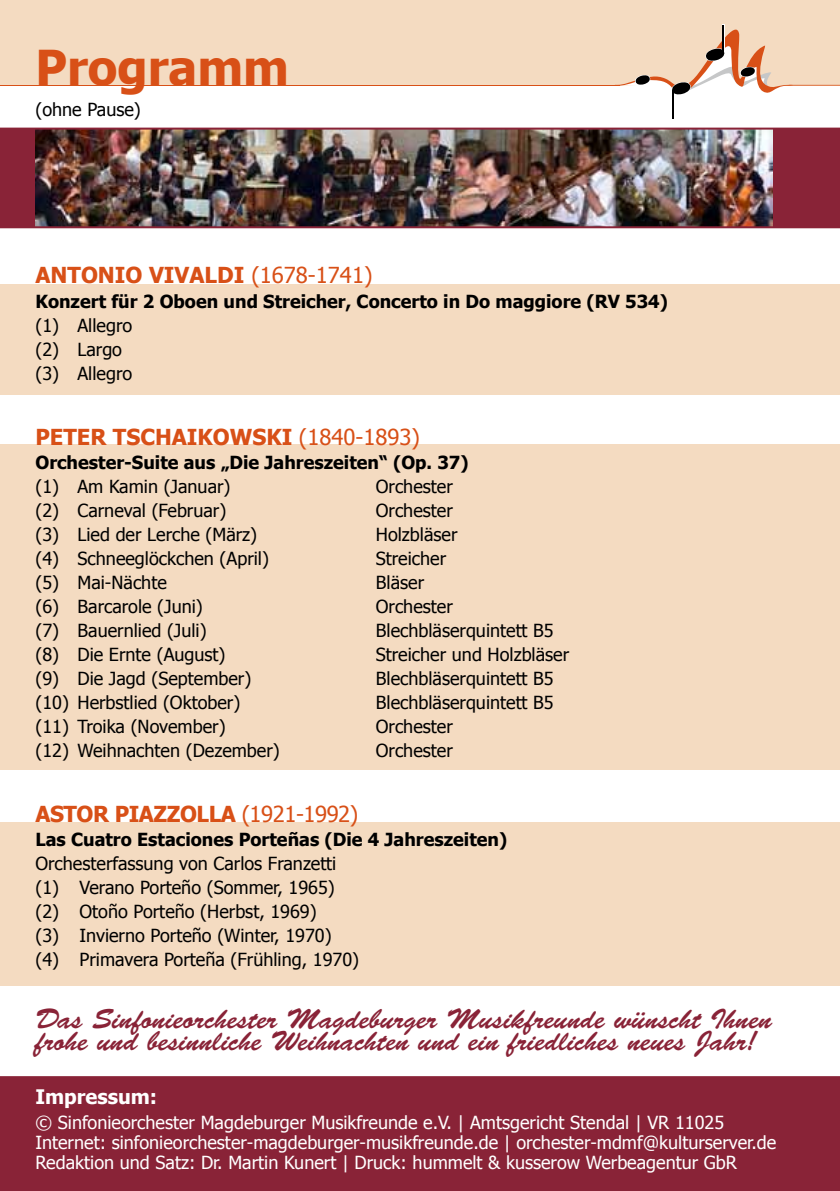
<style>
.page{position:relative;width:840px;height:1191px;background:#fff}
.page>*{position:absolute;margin:0;border:0;box-sizing:border-box;transform-origin:0 0}
.t1{font:700 48px "Tahoma";color:#d85017}
.t2{font:28px/22px "Brush Script Std";color:#892337}
.t3{font:700 22px "Tahoma";color:#d85017}
.t4{font:700 22px "Tahoma";letter-spacing:-.02em;color:#d85017}
.t5{font:700 20px "Tahoma";color:#fff}
.t6{font:18px/24px "Tahoma";color:#000}
.t7{font:18px/20px "Tahoma";color:#fff}
.t8{font:700 18px "Tahoma";color:#000}
.s1{font-weight:400}
</style>
<div class="page">
<div style="left:0;top:284px;width:839px;height:111px;background:#f4dbc1"></div>
<div style="left:0;top:0;width:839px;height:85px;background:#f4dbc1"></div>
<hr style="left:0;top:85px;width:618px;height:1px;background:#d85017">
<svg style="left:615px;top:24px;width:224px;height:75px"></svg>
<hr style="left:671px;top:90px;width:2px;height:28px;background:#000">
<div style="left:0;top:444px;width:839px;height:325px;background:#f4dbc1"></div>
<div style="left:0;top:822px;width:839px;height:163px;background:#f4dbc1"></div>
<img style="left:0;top:128px;width:839px;height:100px">
<div style="left:0;top:1076px;width:839px;height:115px;background:#892337"></div>
<h1 class="t1" style="left:35px;top:34px;width:255px">Programm</h1>
<p class="t6" style="left:35px;top:96px;width:107px">(ohne Pause)</p>
<p class="t3" style="left:35px;top:260px;width:338px">ANTONIO VIVALDI <span class="s1">(1678-1741)</span></p>
<p class="t8" style="left:35px;top:288px;width:633px">Konzert für 2 Oboen und Streicher, Concerto in Do maggiore (RV 534)</p>
<p class="t6" style="left:35px;top:312px;width:98px">(1) Allegro (2) Largo (3) Allegro</p>
<p class="t3" style="left:35px;top:421px;width:386px">PETER TSCHAIKOWSKI <span class="s1">(1840-1893)</span></p>
<p class="t8" style="left:35px;top:449px;width:434px">Orchester-Suite aus „Die Jahreszeiten“ (Op. 37)</p>
<p class="t6" style="left:35px;top:473px;width:196px">(1) Am Kamin (Januar)</p>
<p class="t6" style="left:375px;top:473px;width:78px">Orchester</p>
<p class="t6" style="left:35px;top:497px;width:192px">(2) Carneval (Februar)</p>
<p class="t6" style="left:375px;top:497px;width:78px">Orchester</p>
<p class="t6" style="left:35px;top:521px;width:223px">(3) Lied der Lerche (März)</p>
<p class="t6" style="left:375px;top:521px;width:83px">Holzbläser</p>
<p class="t6" style="left:35px;top:545px;width:235px">(4) Schneeglöckchen (April)</p>
<p class="t6" style="left:375px;top:545px;width:72px">Streicher</p>
<p class="t6" style="left:35px;top:569px;width:133px">(5) Mai-Nächte</p>
<p class="t6" style="left:375px;top:569px;width:50px">Bläser</p>
<p class="t6" style="left:35px;top:593px;width:169px">(6) Barcarole (Juni)</p>
<p class="t6" style="left:375px;top:593px;width:78px">Orchester</p>
<p class="t6" style="left:35px;top:617px;width:173px">(7) Bauernlied (Juli)</p>
<p class="t6" style="left:375px;top:617px;width:179px">Blechbläserquintett B5</p>
<p class="t6" style="left:35px;top:641px;width:191px">(8) Die Ernte (August)</p>
<p class="t6" style="left:375px;top:641px;width:195px">Streicher und Holzbläser</p>
<p class="t6" style="left:35px;top:665px;width:217px">(9) Die Jagd (September)</p>
<p class="t6" style="left:375px;top:665px;width:179px">Blechbläserquintett B5</p>
<p class="t6" style="left:35px;top:689px;width:206px">(10) Herbstlied (Oktober)</p>
<p class="t6" style="left:375px;top:689px;width:179px">Blechbläserquintett B5</p>
<p class="t6" style="left:35px;top:713px;width:191px">(11) Troika (November)</p>
<p class="t6" style="left:375px;top:713px;width:78px">Orchester</p>
<p class="t6" style="left:35px;top:737px;width:246px">(12) Weihnachten (Dezember)</p>
<p class="t6" style="left:375px;top:737px;width:78px">Orchester</p>
<p class="t4" style="left:35px;top:798px;width:324px">ASTOR PIAZZOLLA <span class="s1">(1921-1992)</span></p>
<p class="t8" style="left:35px;top:826px;width:473px">Las Cuatro Estaciones Porteñas (Die 4 Jahreszeiten)</p>
<p class="t6" style="left:35px;top:850px;width:325px">Orchesterfassung von Carlos Franzetti (1) Verano Porteño (Sommer, 1965) (2) Otoño Porteño (Herbst, 1969)<br>(3) Invierno Porteño (Winter, 1970) (4) Primavera Porteña (Frühling, 1970)</p>
<h2 class="t2" style="left:35px;top:1008px;width:737px">Das Sinfonieorchester Magdeburger Musikfreunde wünscht Ihnen frohe und besinnliche Weihnachten und ein friedliches neues Jahr!</h2>
<p class="t5" style="left:35px;top:1082px;width:123px">Impressum:</p>
<p class="t7" style="left:35px;top:1112px;width:741px">© Sinfonieorchester Magdeburger Musikfreunde e.V. | Amtsgericht Stendal | VR 11025<br>Internet: sinfonieorchester-magdeburger-musikfreunde.de | orchester-mdmf@kulturserver.de<br>Redaktion und Satz: Dr. Martin Kunert | Druck: hummelt &amp; kusserow Werbeagentur GbR</p>
</div>
